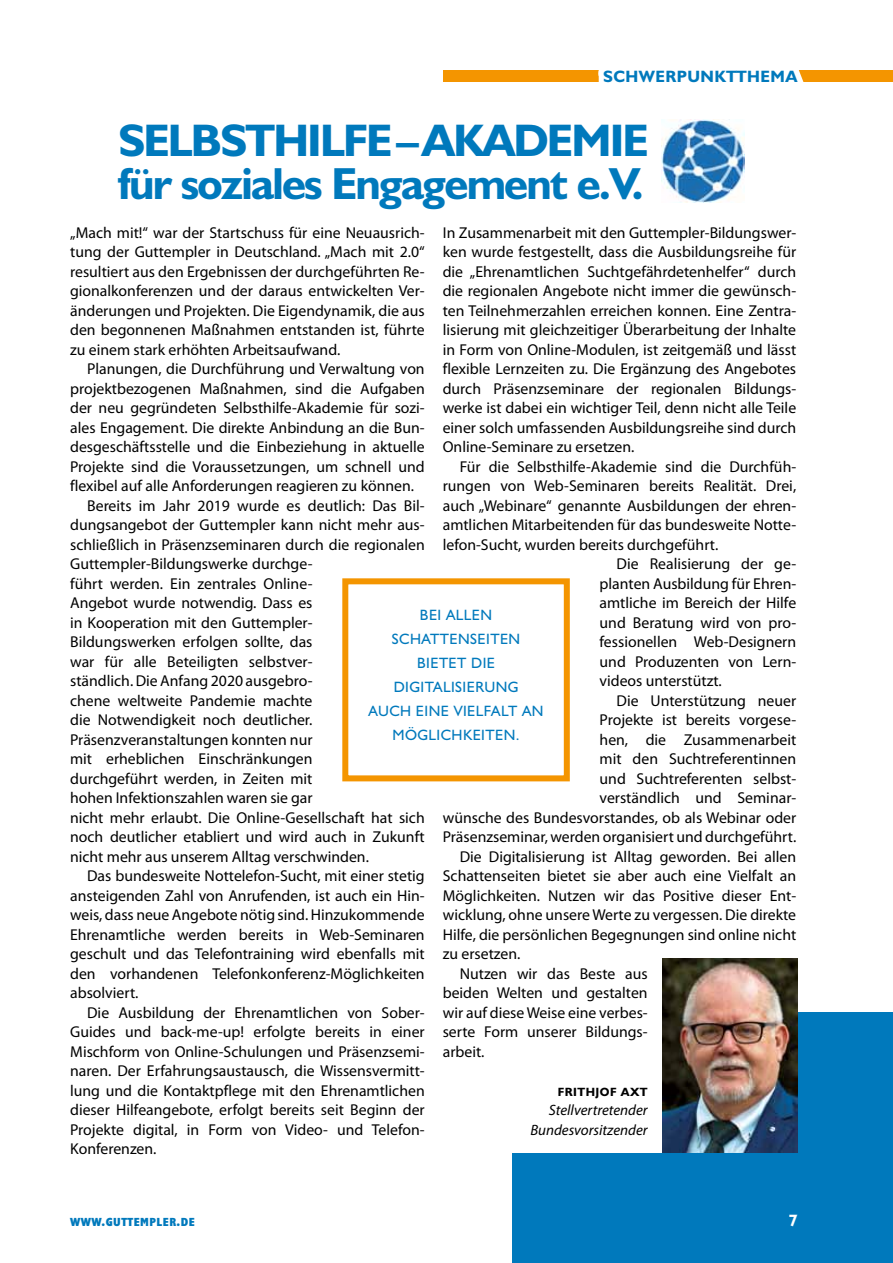
<style>
.page{position:relative;width:893px;height:1263px;background:#fff}
.page>*{position:absolute;margin:0;border:0;box-sizing:border-box;transform-origin:0 0}
.t1{font:700 45.75px "Humanist 521 BT";letter-spacing:-.04em;color:#0079bc}
.t2{font:700 45.15px "Humanist 521 BT";color:#0079bc}
.t3{font:700 16.5px "Humanist 521 BT";letter-spacing:.03em;color:#0079bc}
.t4{font:700 16.5px "Humanist 521 BT";color:#fff}
.t5{font:15.75px/19.5px "Myriad Pro";color:#000;text-align:justify}
.t6{font:15px/24px "Humanist 521 BT";letter-spacing:.03em;color:#0079bc;text-align:center}
.t7{font:italic 15px/19.5px "Myriad Pro";color:#000;text-align:right}
.t8{font:700 12px "Humanist 521 BT";letter-spacing:.04em;color:#000}
.t9{font:700 condensed 11.85px "Humanist 521 BT Xtra";letter-spacing:.04em;color:#0079bc}
</style>
<div class="page">
<div style="left:443px;top:70px;width:450px;height:12px;background:#f49500"></div>
<div style="left:598px;top:70px;width:206px;height:12px;background:#fff"></div>
<div style="left:663px;top:1012px;width:230px;height:251px;background:#0079bc"></div>
<img style="left:663px;top:959px;width:134px;height:194px">
<div style="left:342px;top:578px;width:228px;height:203px;border:6px solid #f49500"></div>
<img style="left:661px;top:120px;width:83px;height:83px">
<div style="left:513px;top:1153px;width:380px;height:110px;background:#0079bc"></div>
<p class="t3" style="left:603px;top:66px;width:196px">SCHWERPUNKTTHEMA</p>
<h1 class="t1" style="left:118px;top:112px;width:532px">SELBSTHILFE–AKADEMIE</h1>
<h2 class="t2" style="left:118px;top:156px;width:527px">FÜR SOZIALES ENGAGEMENT E.V.</h2>
<p class="t5" style="left:70px;top:222px;width:356px">„Mach mit!“ war der Startschuss für eine Neuausrich&shy;tung der Guttempler in Deutschland. „Mach mit 2.0“ resultiert aus den Ergebnissen der durchgeführten Re&shy;gionalkonferenzen und der daraus entwickelten Ver&shy;änderungen und Projekten. Die Eigendynamik, die aus den begonnenen Maßnahmen entstanden ist, führte zu einem stark erhöhten Arbeitsaufwand.</p>
<p class="t5" style="left:87px;top:359px;width:339px">Planungen, die Durchführung und Verwaltung von</p>
<p class="t5" style="left:70px;top:378px;width:356px">projektbezogenen Maßnahmen, sind die Aufgaben</p>
<p class="t5" style="left:70px;top:398px;width:356px">der neu gegründeten Selbsthilfe-Akademie für sozi-</p>
<p class="t5" style="left:70px;top:417px;width:356px">ales Engagement. Die direkte Anbindung an die Bun-</p>
<p class="t5" style="left:70px;top:437px;width:356px">desgeschäftsstelle und die Einbeziehung in aktuelle</p>
<p class="t5" style="left:70px;top:456px;width:356px">Projekte sind die Voraussetzungen, um schnell und</p>
<p class="t5" style="left:70px;top:476px;width:345px">flexibel auf alle Anforderungen reagieren zu können.</p>
<p class="t5" style="left:87px;top:495px;width:339px">Bereits im Jahr 2019 wurde es deutlich: Das Bil-</p>
<p class="t5" style="left:70px;top:515px;width:356px">dungsangebot der Guttempler kann nicht mehr aus-</p>
<p class="t5" style="left:70px;top:534px;width:356px">schließlich in Präsenzseminaren durch die regionalen</p>
<p class="t5" style="left:70px;top:554px;width:244px">Guttempler-Bildungswerke durchge-</p>
<p class="t5" style="left:70px;top:573px;width:244px">führt werden. Ein zentrales Online-</p>
<p class="t5" style="left:70px;top:593px;width:244px">Angebot wurde notwendig. Dass es</p>
<p class="t5" style="left:70px;top:612px;width:244px">in Kooperation mit den Guttempler-</p>
<p class="t5" style="left:70px;top:632px;width:244px">Bildungswerken erfolgen sollte, das</p>
<p class="t5" style="left:70px;top:651px;width:244px">war für alle Beteiligten selbstver-</p>
<p class="t5" style="left:70px;top:671px;width:244px">ständlich. Die Anfang 2020 ausgebro-</p>
<p class="t5" style="left:70px;top:690px;width:244px">chene weltweite Pandemie machte</p>
<p class="t5" style="left:70px;top:710px;width:244px">die Notwendigkeit noch deutlicher.</p>
<p class="t5" style="left:70px;top:729px;width:244px">Präsenzveranstaltungen konnten nur</p>
<p class="t5" style="left:70px;top:749px;width:244px">mit erheblichen Einschränkungen</p>
<p class="t5" style="left:70px;top:768px;width:244px">durchgeführt werden, in Zeiten mit</p>
<p class="t5" style="left:70px;top:788px;width:244px">hohen Infektionszahlen waren sie gar</p>
<p class="t5" style="left:70px;top:807px;width:356px">nicht mehr erlaubt. Die Online-Gesellschaft hat sich</p>
<p class="t5" style="left:70px;top:827px;width:356px">noch deutlicher etabliert und wird auch in Zukunft</p>
<p class="t5" style="left:70px;top:846px;width:300px">nicht mehr aus unserem Alltag verschwinden.</p>
<p class="t5" style="left:87px;top:866px;width:339px">Das bundesweite Nottelefon-Sucht, mit einer stetig</p>
<p class="t5" style="left:70px;top:885px;width:356px">ansteigenden Zahl von Anrufenden, ist auch ein Hin-</p>
<p class="t5" style="left:70px;top:905px;width:356px">weis, dass neue Angebote nötig sind. Hinzukommende</p>
<p class="t5" style="left:70px;top:924px;width:356px">Ehrenamtliche werden bereits in Web-Seminaren</p>
<p class="t5" style="left:70px;top:944px;width:356px">geschult und das Telefontraining wird ebenfalls mit</p>
<p class="t5" style="left:70px;top:963px;width:356px">den vorhandenen Telefonkonferenz-Möglichkeiten</p>
<p class="t5" style="left:70px;top:983px;width:70px">absolviert.</p>
<p class="t5" style="left:87px;top:1002px;width:339px">Die Ausbildung der Ehrenamtlichen von Sober-</p>
<p class="t5" style="left:70px;top:1022px;width:356px">Guides und back-me-up! erfolgte bereits in einer</p>
<p class="t5" style="left:70px;top:1041px;width:356px">Mischform von Online-Schulungen und Präsenzsemi-</p>
<p class="t5" style="left:70px;top:1061px;width:356px">naren. Der Erfahrungsaustausch, die Wissensvermitt-</p>
<p class="t5" style="left:70px;top:1080px;width:356px">lung und die Kontaktpflege mit den Ehrenamtlichen</p>
<p class="t5" style="left:70px;top:1100px;width:356px">dieser Hilfeangebote, erfolgt bereits seit Beginn der</p>
<p class="t5" style="left:70px;top:1119px;width:356px">Projekte digital, in Form von Video- und Telefon-</p>
<p class="t5" style="left:70px;top:1139px;width:88px">Konferenzen.</p>
<p class="t5" style="left:443px;top:222px;width:355px">In Zusammenarbeit mit den Guttempler-Bildungswer&shy;ken wurde festgestellt, dass die Ausbildungsreihe für die „Ehrenamtlichen Suchtgefährdetenhelfer“ durch die regionalen Angebote nicht immer die gewünsch&shy;ten Teilnehmerzahlen erreichen konnen. Eine Zentra&shy;lisierung mit gleichzeitiger Überarbeitung der Inhalte in Form von Online-Modulen, ist zeitgemäß und lässt flexible Lernzeiten zu. Die Ergänzung des Angebotes durch Präsenzseminare der regionalen Bildungs&shy;werke ist dabei ein wichtiger Teil, denn nicht alle Teile einer solch umfassenden Ausbildungsreihe sind durch Online-Seminare zu ersetzen.</p>
<p class="t5" style="left:460px;top:456px;width:338px">Für die Selbsthilfe-Akademie sind die Durchfüh-</p>
<p class="t5" style="left:443px;top:476px;width:355px">rungen von Web-Seminaren bereits Realität. Drei,</p>
<p class="t5" style="left:443px;top:495px;width:355px">auch „Webinare“ genannte Ausbildungen der ehren-</p>
<p class="t5" style="left:443px;top:515px;width:355px">amtlichen Mitarbeitenden für das bundesweite Notte-</p>
<p class="t5" style="left:443px;top:534px;width:277px">lefon-Sucht, wurden bereits durchgeführt.</p>
<p class="t5" style="left:617px;top:554px;width:181px">Die Realisierung der ge-</p>
<p class="t5" style="left:600px;top:573px;width:198px">planten Ausbildung für Ehren-</p>
<p class="t5" style="left:600px;top:593px;width:198px">amtliche im Bereich der Hilfe</p>
<p class="t5" style="left:600px;top:612px;width:198px">und Beratung wird von pro-</p>
<p class="t5" style="left:600px;top:632px;width:198px">fessionellen Web-Designern</p>
<p class="t5" style="left:600px;top:651px;width:197px">und Produzenten von Lern-</p>
<p class="t5" style="left:600px;top:671px;width:124px">videos unterstützt.</p>
<p class="t5" style="left:617px;top:690px;width:181px">Die Unterstützung neuer</p>
<p class="t5" style="left:600px;top:710px;width:198px">Projekte ist bereits vorgese-</p>
<p class="t5" style="left:600px;top:729px;width:198px">hen, die Zusammenarbeit</p>
<p class="t5" style="left:600px;top:749px;width:198px">mit den Suchtreferentinnen</p>
<p class="t5" style="left:600px;top:768px;width:198px">und Suchtreferenten selbst-</p>
<p class="t5" style="left:600px;top:788px;width:198px">verständlich und Seminar-</p>
<p class="t5" style="left:443px;top:807px;width:355px">wünsche des Bundesvorstandes, ob als Webinar oder</p>
<p class="t5" style="left:443px;top:827px;width:355px">Präsenzseminar, werden organisiert und durchgeführt.</p>
<p class="t5" style="left:460px;top:846px;width:338px">Die Digitalisierung ist Alltag geworden. Bei allen</p>
<p class="t5" style="left:443px;top:866px;width:355px">Schattenseiten bietet sie aber auch eine Vielfalt an</p>
<p class="t5" style="left:443px;top:885px;width:355px">Möglichkeiten. Nutzen wir das Positive dieser Ent-</p>
<p class="t5" style="left:443px;top:905px;width:355px">wicklung, ohne unsere Werte zu vergessen. Die direkte</p>
<p class="t5" style="left:443px;top:924px;width:355px">Hilfe, die persönlichen Begegnungen sind online nicht</p>
<p class="t5" style="left:443px;top:944px;width:79px">zu ersetzen.</p>
<p class="t5" style="left:460px;top:963px;width:189px">Nutzen wir das Beste aus</p>
<p class="t5" style="left:443px;top:983px;width:206px">beiden Welten und gestalten</p>
<p class="t5" style="left:443px;top:1002px;width:206px">wir auf diese Weise eine verbes-</p>
<p class="t5" style="left:443px;top:1022px;width:206px">serte Form unserer Bildungs-</p>
<p class="t5" style="left:443px;top:1041px;width:43px">arbeit.</p>
<p class="t8" style="left:558px;top:1084px;width:91px">FRITHJOF AXT</p>
<p class="t7" style="left:530px;top:1100px;width:119px">Stellvertretender<br>Bundesvorsitzender</p>
<p class="t6" style="left:368px;top:602px;width:177px">BEI ALLEN<br>SCHATTENSEITEN<br>BIETET DIE<br>DIGITALISIERU NG<br>AUCH EINE VIELFALT AN<br>MÖGLICHKEITEN.</p>
<p class="t9" style="left:70px;top:1215px;width:126px">WWW.GUTTEMPLER.DE</p>
<p class="t4" style="left:789px;top:1210px;width:10px">7</p>
</div>
